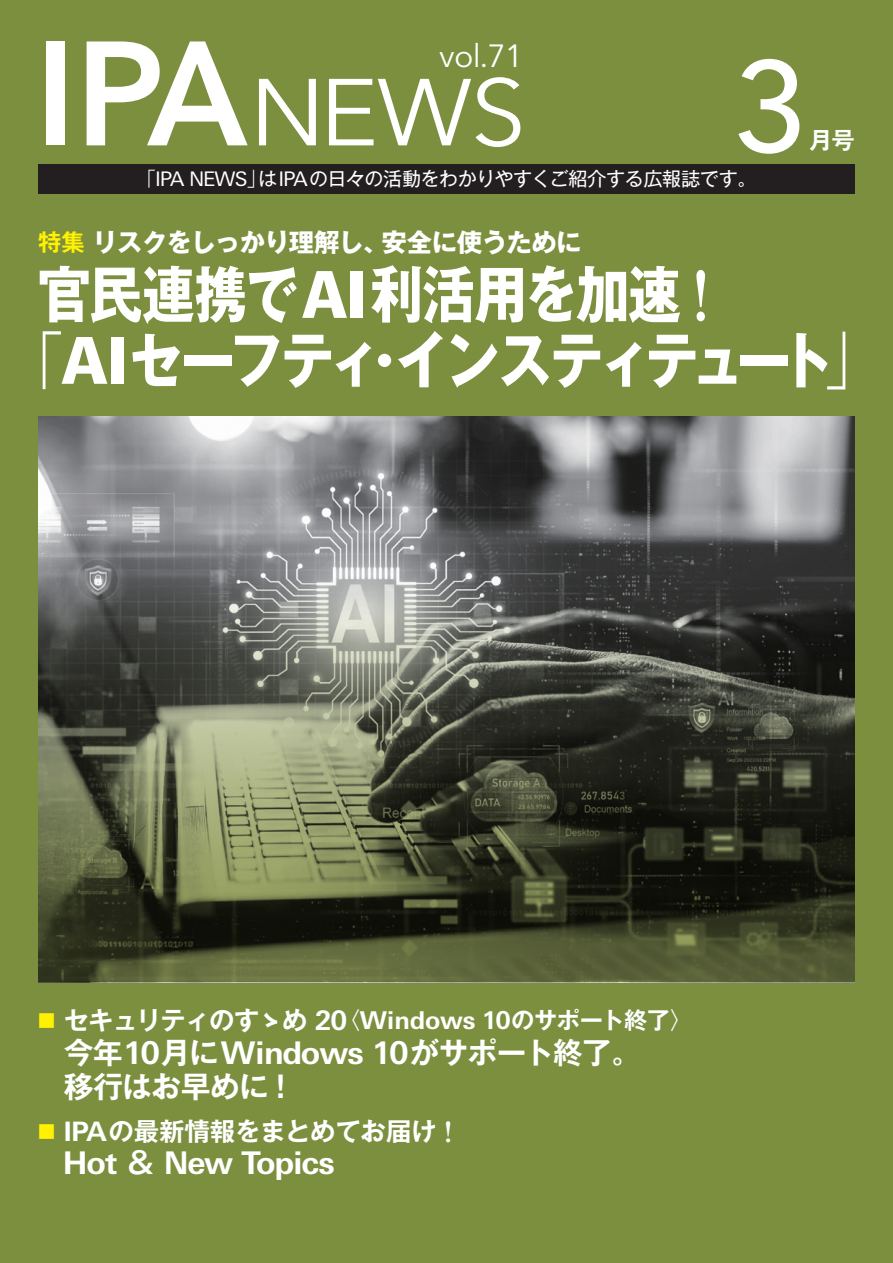
<style>
.page{position:relative;width:893px;height:1263px;background:#7c8f3f}
.page>*{position:absolute;margin:0;border:0;box-sizing:border-box;transform-origin:0 0}
.t1{font:500 127.5px "Avenir Next LT Pro";color:#fff}
.t2{font:93.9px "Avenir Next LT Pro";color:#fff;scale:1.05 1}
.t3{font:700 61.65px/65.8px "Gothic MB101 Pr 6";letter-spacing:-.035em;color:#fff;scale:.86 1}
.t4{font:31.95px "Avenir Next LT Pro";color:#fff}
.t5{font:700 31.2px "Univers Next Pro";letter-spacing:-.035em;color:#fff}
.t6{font:700 29.7px/34px "Gothic MB101 Pr 6 De";letter-spacing:-.02em;color:#fff}
.t7{font:700 25.5px "Gothic MB101 Pr 6 De";letter-spacing:-.05em;color:#fff}
.t8{font:700 25.5px "Gothic MB101 Pr 6";letter-spacing:-.03em;color:#fff}
.t9{font:700 25.5px "Gothic MB101 Pr 6 De";letter-spacing:-.02em;color:#fff}
.t10{font:700 23.4px "Gothic MB101 Pr 6 De";color:#fff}
.t11{font:19.2px "Gothic MB101 Pr 6";letter-spacing:-.025em;color:#fff}
.s1{font-weight:600;font-size:146.7px}
.s2{font-weight:300}
.s3{font-family:"Univers Next Pro";font-size:20.1px}
.s4{font-family:"Gothic MB101 Pr 6 De";font-size:23.4px;color:#fff101}
.s5{font-family:"Univers Next Pro";font-weight:900;font-size:64.8px}
.s6{font-family:"Tsuku A Old Min Pr 6 N E";font-weight:400}
.s7{font-size:54.3px}
.s8{font-size:16.95px;color:#fff101}
.s9{font-family:"Univers Next Pro";font-size:26.85px}
.s10{font-family:"Gothic MB101 Pr 6";font-weight:300;font-size:23.4px}
.s11{font-family:"Univers Next Pro";font-size:24.6px}
.s12{font-size:23.4px}
.s13{font-family:"Univers Next Pro";font-size:31.2px}
.s14{font-family:"Gothic MB101 Pr 6 De";font-size:29.7px}
</style>
<div class="page">
<div style="left:38px;top:164px;width:817px;height:30px;background:#231f20"></div>
<img style="left:38px;top:417px;width:817px;height:161px">
<svg style="left:38px;top:578px;width:817px;height:404px;background:#4e513f"></svg>
<h2 class="t2" style="left:35px;top:57px;width:470px"><span class="s1">IPA</span>NEWS</h2>
<p class="t11" style="left:137px;top:163px;width:621px"><span class="s2">「</span><span class="s3">IPA NEWS</span><span class="s2">」</span>は<span class="s3">IPA</span>の日々の活動をわかりやすくご紹介する広報誌です。</p>
<h3 class="t4" style="left:439px;top:37px;width:86px">vol.71</h3>
<h1 class="t1" style="left:733px;top:30px;width:77px">3</h1>
<p class="t10" style="left:809px;top:121px;width:47px">月号</p>
<h3 class="t8" style="left:38px;top:221px;width:545px"><span class="s4">特集</span>リスクをしっかり理解し、安全に使うために</h3>
<h3 class="t3" style="left:9px;top:260px;width:1013px;text-indent:28px">官民連携で<span class="s5">AI</span>利活用を加速<span class="s6">！<br></span><span class="s2">「</span><span class="s5">AI</span>セーフティ<span class="s7">・</span>インスティテュート<span class="s2">」</span></h3>
<h3 class="t7" style="left:38px;top:999px;width:657px"><span class="s8">■</span> セキュリティのすゝめ <span class="s9">20</span><span class="s10">〈</span><span class="s11">Windows 10</span><span class="s12">のサポート終了</span><span class="s10">〉</span></h3>
<h3 class="t6" style="left:64px;top:1034px;width:564px">今年<span class="s13">10</span>月に<span class="s13">Windows 10</span>がサポート終了｡移行はお早めに！</h3>
<h3 class="t9" style="left:38px;top:1110px;width:424px"><span class="s8">■</span> <span class="s9">IPA</span>の最新情報をまとめてお届け<span class="s6">！</span></h3>
<h3 class="t5" style="left:63px;top:1144px;width:274px">Hot <span class="s14">＆</span> New Topics</h3>
</div>
